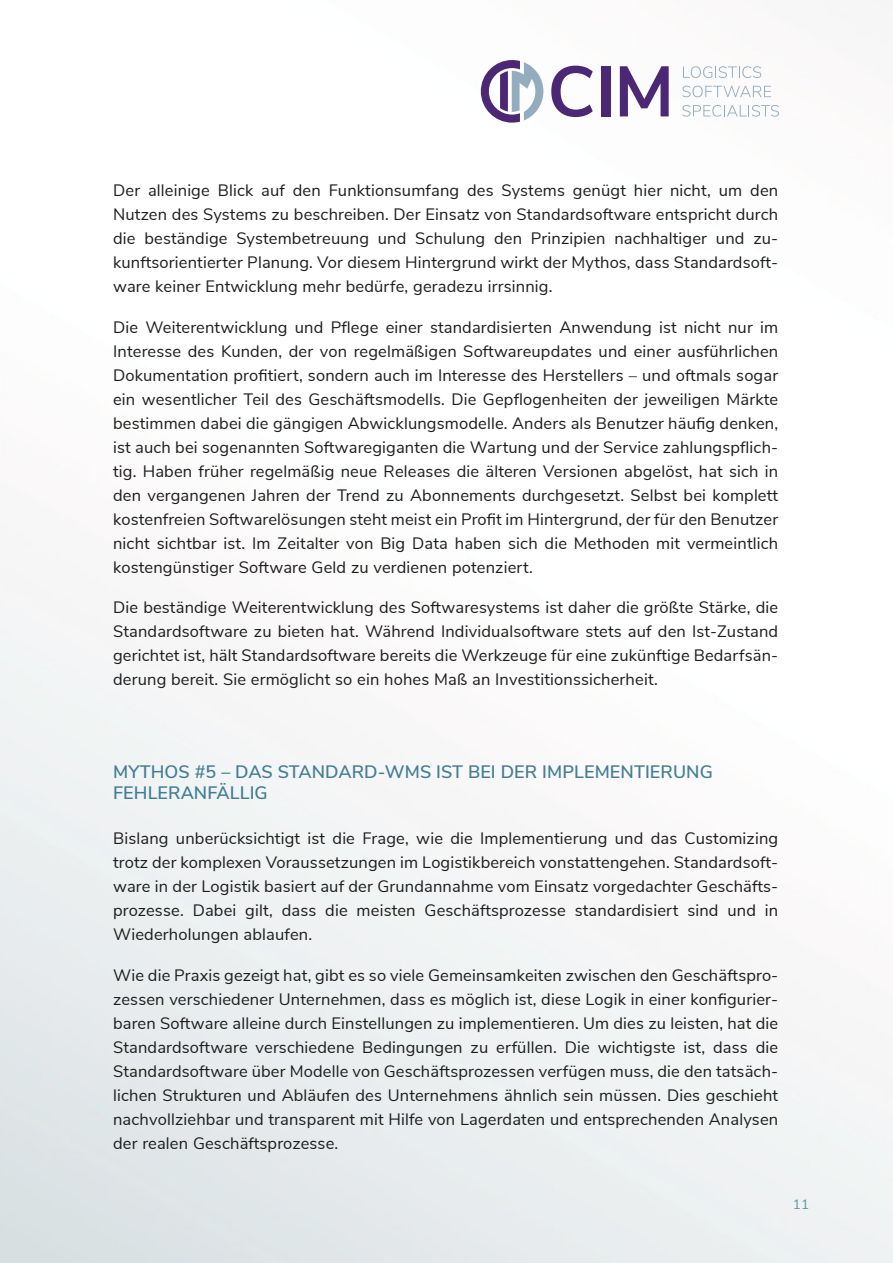
<style>
.page{position:relative;width:893px;height:1263px;background:#fff}
.page>*{position:absolute;margin:0;border:0;box-sizing:border-box;transform-origin:0 0}
.t1{font:600 18px/21px "Nunito Sans";letter-spacing:.005em;color:#427d97}
.t2{font:16.5px/24px "Nunito Sans";letter-spacing:.01em;color:#1d1d1b;text-align:justify}
.t3{font:13.5px "Nunito Sans";color:#6a939c}
</style>
<div class="page">
<img style="left:0;top:65px;width:893px;height:1198px">
<svg style="left:683px;top:66px;width:78px;height:12px"></svg>
<svg style="left:682px;top:86px;width:89px;height:11px"></svg>
<svg style="left:682px;top:105px;width:97px;height:12px"></svg>
<svg style="left:551px;top:66px;width:42px;height:51px"></svg>
<div style="left:601px;top:66px;width:9px;height:50px;background:#4c2775"></div>
<svg style="left:620px;top:66px;width:49px;height:50px"></svg>
<svg style="left:481px;top:60px;width:62px;height:63px"></svg>
<p class="t2" style="left:113px;top:179px;width:667px">Der alleinige Blick auf den Funktionsumfang des Systems genügt hier nicht, um den Nutzen des Systems zu beschreiben. Der Einsatz von Standardsoftware entspricht durch die beständige Systembetreuung und Schulung den Prinzipien nachhaltiger und zu‐ kunftsorientierter Planung. Vor diesem Hintergrund wirkt der Mythos, dass Standardsoft‐ ware keiner Entwicklung mehr bedürfe, geradezu irrsinnig.</p>
<p class="t2" style="left:113px;top:315px;width:667px">Die Weiterentwicklung und Pflege einer standardisierten Anwendung ist nicht nur im Interesse des Kunden, der von regelmäßigen Softwareupdates und einer ausführlichen Dokumentation profitiert, sondern auch im Interesse des Herstellers – und oftmals sogar ein wesentlicher Teil des Geschäftsmodells. Die Gepflogenheiten der jeweiligen Märkte bestimmen dabei die gängigen Abwicklungsmodelle. Anders als Benutzer häufig denken, ist auch bei sogenannten Softwaregiganten die Wartung und der Service zahlungspflich‐ tig. Haben früher regelmäßig neue Releases die älteren Versionen abgelöst, hat sich in den vergangenen Jahren der Trend zu Abonnements durchgesetzt. Selbst bei komplett kostenfreien Softwarelösungen steht meist ein Profit im Hintergrund, der für den Benutzer nicht sichtbar ist. Im Zeitalter von Big Data haben sich die Methoden mit vermeintlich kostengünstiger Software Geld zu verdienen potenziert.</p>
<p class="t2" style="left:113px;top:596px;width:667px">Die beständige Weiterentwicklung des Softwaresystems ist daher die größte Stärke, die Standardsoftware zu bieten hat. Während Individualsoftware stets auf den Ist-Zustand gerichtet ist, hält Standardsoftware bereits die Werkzeuge für eine zukünftige Bedarfsän‐ derung bereit. Sie ermöglicht so ein hohes Maß an Investitionssicherheit.</p>
<p class="t1" style="left:113px;top:762px;width:601px">MYTHOS #5 – DAS STANDARD-WMS IST BEI DER IMPLEMENTIERUNG<br>FEHLERANFÄLLIG</p>
<p class="t2" style="left:113px;top:827px;width:667px">Bislang unberücksichtigt ist die Frage, wie die Implementierung und das Customizing trotz der komplexen Voraussetzungen im Logistikbereich vonstattengehen. Standardsoft‐ ware in der Logistik basiert auf der Grundannahme vom Einsatz vorgedachter Geschäfts‐ prozesse. Dabei gilt, dass die meisten Geschäftsprozesse standardisiert sind und in Wiederholungen ablaufen.</p>
<p class="t2" style="left:113px;top:963px;width:667px">Wie die Praxis gezeigt hat, gibt es so viele Gemeinsamkeiten zwischen den Geschäftspro‐ zessen verschiedener Unternehmen, dass es möglich ist, diese Logik in einer konfigurier‐ baren Software alleine durch Einstellungen zu implementieren. Um dies zu leisten, hat die Standardsoftware verschiedene Bedingungen zu erfüllen. Die wichtigste ist, dass die Standardsoftware über Modelle von Geschäftsprozessen verfügen muss, die den tatsäch‐ lichen Strukturen und Abläufen des Unternehmens ähnlich sein müssen. Dies geschieht nachvollziehbar und transparent mit Hilfe von Lagerdaten und entsprechenden Analysen der realen Geschäftsprozesse.</p>
<p class="t3" style="left:793px;top:1195px;width:18px">11</p>
</div>
